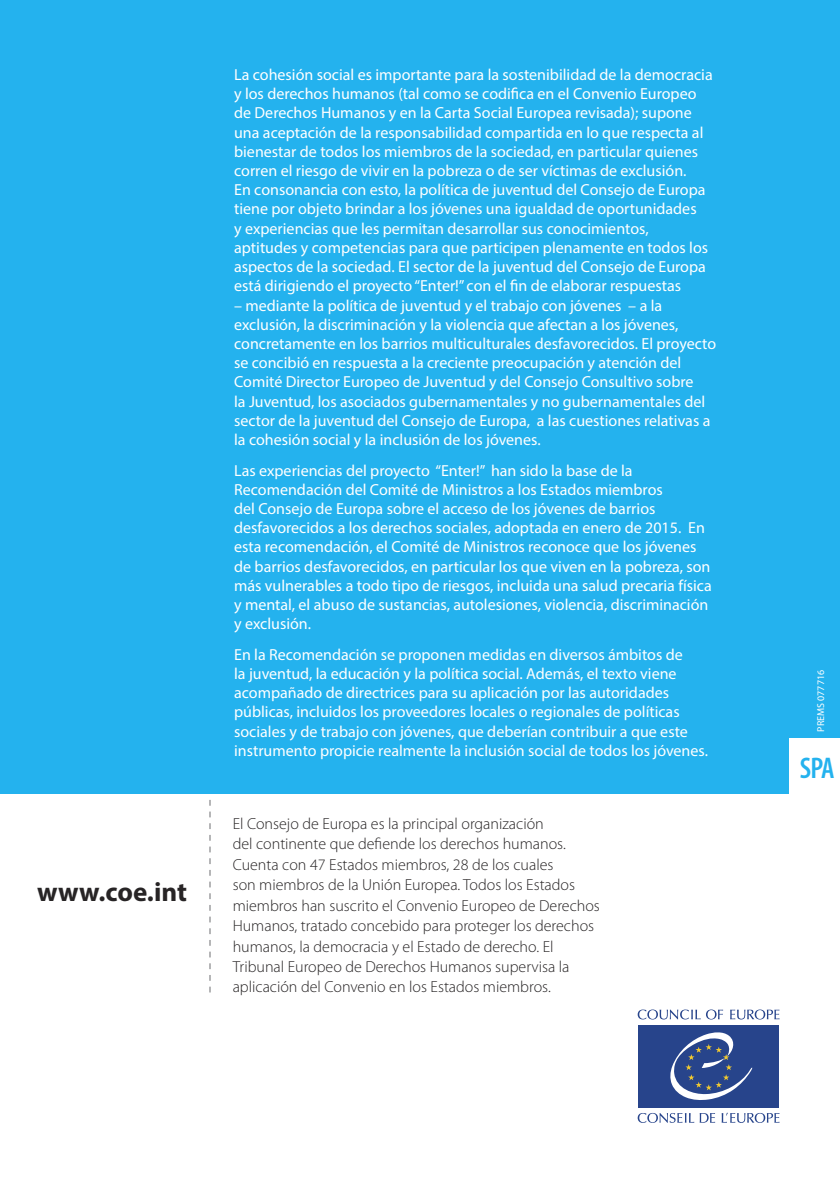
<style>
.page{position:relative;width:840px;height:1191px;background:#fff}
.page>*{position:absolute;margin:0;border:0;box-sizing:border-box;transform-origin:0 0}
.t1{font:600 condensed 30px "Myriad Pro";color:#24b2ee}
.t2{font:700 27px "Myriad Pro";color:#272425}
.t3{font:16px/19.2px "Myriad Pro";color:#fff}
.t4{font:300 16px/20.4px "Myriad Pro";color:#272425}
.t5{font:10px "Myriad Pro";color:#fff}
</style>
<div class="page">
<div style="left:0;top:0;width:839px;height:794px;background:#24b2ee"></div>
<svg style="left:730px;top:1009px;width:49px;height:10px"></svg>
<svg style="left:637px;top:1009px;width:85px;height:10px"></svg>
<svg style="left:721px;top:1112px;width:58px;height:11px"></svg>
<svg style="left:637px;top:1113px;width:77px;height:10px"></svg>
<div style="left:638px;top:1025px;width:140px;height:82px;background:#27448b"></div>
<svg style="left:670px;top:1032px;width:82px;height:68px"></svg>
<div style="left:788px;top:738px;width:51px;height:57px;background:#fff"></div>
<svg style="left:209px;top:800px;width:1px;height:192px"></svg>
<h2 class="t2" style="left:37px;top:881px;width:151px">www.coe.int</h2>
<p class="t3" style="left:234px;top:66px;width:480px">La cohesión social es importante para la sostenibilidad de la democracia y los derechos humanos (tal como se codifica en el Convenio Europeo de Derechos Humanos y en la Carta Social Europea revisada); supone una aceptación de la responsabilidad compartida en lo que respecta al bienestar de todos los miembros de la sociedad, en particular quienes corren el riesgo de vivir en la pobreza o de ser víctimas de exclusión.<br>En consonancia con esto, la política de juventud del Consejo de Europa tiene por objeto brindar a los jóvenes una igualdad de oportunidades<br>y experiencias que les permitan desarrollar sus conocimientos, aptitudes y competencias para que participen plenamente en todos los aspectos de la sociedad. El sector de la juventud del Consejo de Europa está dirigiendo el proyecto “Enter!” con el fin de elaborar respuestas</p>
<p class="t3" style="left:234px;top:297px;width:483px">– mediante la política de juventud y el trabajo con jóvenes – a la exclusión, la discriminación y la violencia que afectan a los jóvenes, concretamente en los barrios multiculturales desfavorecidos. El proyecto se concibió en respuesta a la creciente preocupación y atención del Comité Director Europeo de Juventud y del Consejo Consultivo sobre<br>la Juventud, los asociados gubernamentales y no gubernamentales del sector de la juventud del Consejo de Europa, a las cuestiones relativas a la cohesión social y la inclusión de los jóvenes.</p>
<p class="t3" style="left:234px;top:462px;width:479px">Las experiencias del proyecto “Enter!” han sido la base de la Recomendación del Comité de Ministros a los Estados miembros<br>del Consejo de Europa sobre el acceso de los jóvenes de barrios desfavorecidos a los derechos sociales, adoptada en enero de 2015. En esta recomendación, el Comité de Ministros reconoce que los jóvenes de barrios desfavorecidos, en particular los que viven en la pobreza, son más vulnerables a todo tipo de riesgos, incluida una salud precaria física y mental, el abuso de sustancias, autolesiones, violencia, discriminación y exclusión.</p>
<p class="t3" style="left:234px;top:646px;width:475px">En la Recomendación se proponen medidas en diversos ámbitos de<br>la juventud, la educación y la política social. Además, el texto viene acompañado de directrices para su aplicación por las autoridades públicas, incluidos los proveedores locales o regionales de políticas sociales y de trabajo con jóvenes, que deberían contribuir a que este instrumento propicie realmente la inclusión social de todos los jóvenes.</p>
<p class="t4" style="left:232px;top:814px;width:368px">El Consejo de Europa es la principal organización<br>del continente que defiende los derechos humanos.<br>Cuenta con 47 Estados miembros, 28 de los cuales<br>son miembros de la Unión Europea. Todos los Estados miembros han suscrito el Convenio Europeo de Derechos Humanos, tratado concebido para proteger los derechos humanos, la democracia y el Estado de derecho. El Tribunal Europeo de Derechos Humanos supervisa la aplicación del Convenio en los Estados miembros.</p>
<p class="t5" style="left:816px;top:731px;width:63px;rotate:-90deg">PREMS 077716</p>
<h1 class="t1" style="left:799px;top:750px;width:36px">SPA</h1>
</div>
